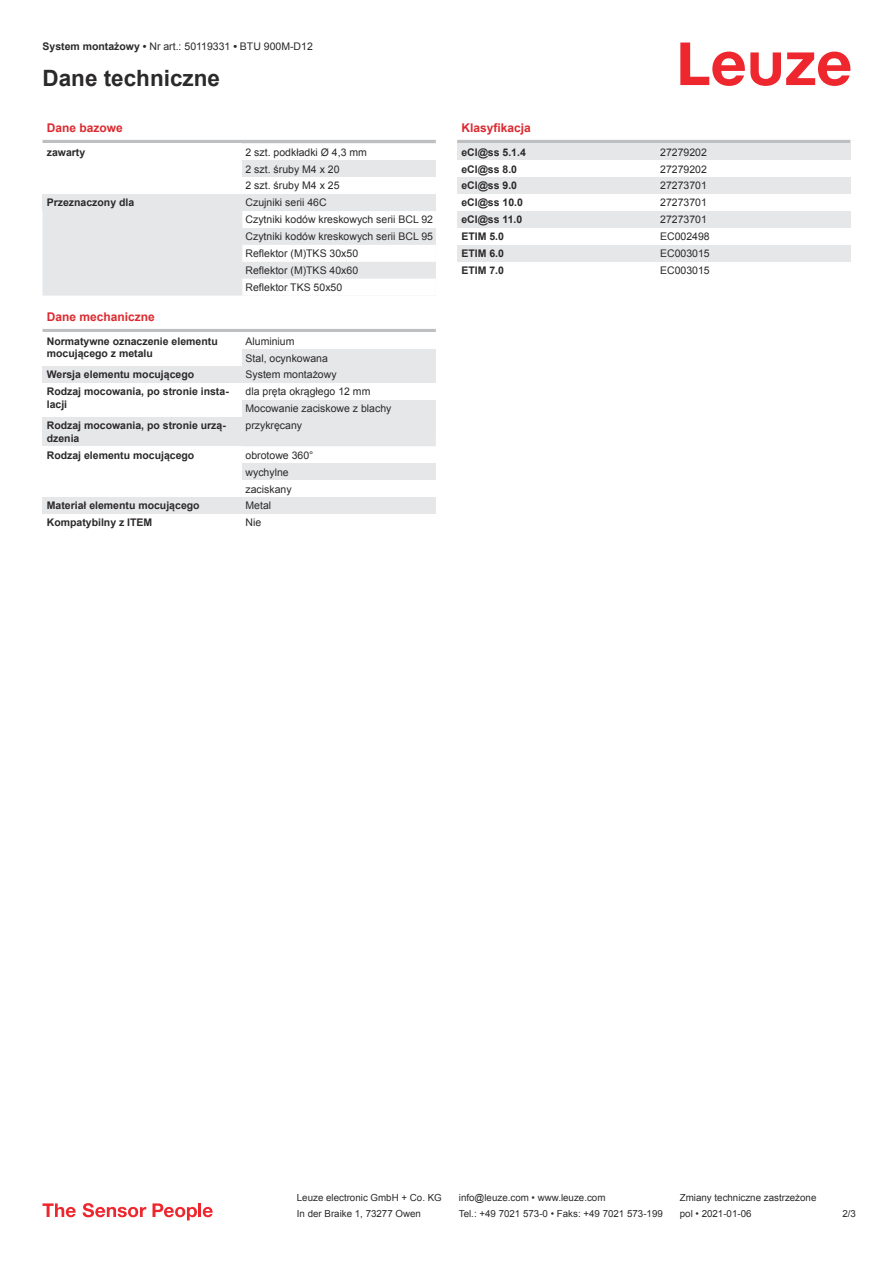
<style>
.page{position:relative;width:893px;height:1263px;background:#fff}
.page>*{position:absolute;margin:0;border:0;box-sizing:border-box;transform-origin:0 0}
.t1{font:700 22.5px "Arial";color:#2b292a}
.t2{font:700 12px "Arial";color:#db2a30}
.t3{font:10.5px/17px "Arial";color:#2b292a}
.t4{font:700 10.5px/12.6px "Arial";color:#2b292a}
.t5{font:9.75px "Arial";color:#2b292a}
.s1{font-weight:700}
</style>
<div class="page">
<svg style="left:680px;top:43px;width:170px;height:43px"></svg>
<svg style="left:43px;top:211px;width:393px;height:235px;fill:#e6e7e9"></svg>
<hr style="left:43px;top:140px;width:393px;height:3px;background:#bdbfc1">
<div style="left:43px;top:194px;width:199px;height:17px;background:#e6e7e9"></div>
<svg style="left:242px;top:143px;width:194px;height:153px"></svg>
<div style="left:43px;top:313px;width:393px;height:18px;background:#fff"></div>
<hr style="left:43px;top:329px;width:393px;height:3px;background:#bdbfc1">
<div style="left:43px;top:332px;width:199px;height:30px;background:#fff"></div>
<div style="left:242px;top:332px;width:194px;height:17px;background:#fff"></div>
<div style="left:242px;top:349px;width:194px;height:17px;background:#e6e7e9"></div>
<div style="left:43px;top:366px;width:199px;height:17px;background:#e6e7e9"></div>
<div style="left:242px;top:366px;width:194px;height:17px;background:#e6e7e9"></div>
<div style="left:43px;top:383px;width:199px;height:30px;background:#fff"></div>
<div style="left:242px;top:383px;width:194px;height:17px;background:#fff"></div>
<div style="left:242px;top:400px;width:194px;height:17px;background:#e6e7e9"></div>
<div style="left:43px;top:417px;width:199px;height:29px;background:#e6e7e9"></div>
<div style="left:242px;top:417px;width:194px;height:17px;background:#e6e7e9"></div>
<div style="left:242px;top:463px;width:194px;height:17px;background:#e6e7e9"></div>
<div style="left:43px;top:497px;width:199px;height:17px;background:#e6e7e9"></div>
<div style="left:242px;top:497px;width:194px;height:17px;background:#e6e7e9"></div>
<hr style="left:457px;top:140px;width:393px;height:3px;background:#bdbfc1">
<div style="left:457px;top:143px;width:200px;height:17px;background:#e6e7e9"></div>
<div style="left:657px;top:143px;width:193px;height:17px;background:#e6e7e9"></div>
<div style="left:457px;top:177px;width:200px;height:17px;background:#e6e7e9"></div>
<div style="left:657px;top:177px;width:193px;height:17px;background:#e6e7e9"></div>
<div style="left:457px;top:211px;width:200px;height:17px;background:#e6e7e9"></div>
<div style="left:657px;top:211px;width:193px;height:17px;background:#e6e7e9"></div>
<div style="left:457px;top:245px;width:200px;height:17px;background:#e6e7e9"></div>
<div style="left:657px;top:245px;width:193px;height:17px;background:#e6e7e9"></div>
<svg style="left:43px;top:1203px;width:33px;height:14px"></svg>
<svg style="left:83px;top:1203px;width:63px;height:14px"></svg>
<svg style="left:153px;top:1203px;width:44px;height:17px"></svg>
<hr style="left:198px;top:1203px;width:3px;height:14px;background:#ed272d">
<svg style="left:203px;top:1207px;width:10px;height:10px"></svg>
<p class="t3" style="left:43px;top:39px;width:272px"><span class="s1">System montażowy •</span> Nr art.: 50119331 <span class="s1">•</span> BTU 900M-D12</p>
<h1 class="t1" style="left:43px;top:70px;width:179px">Dane techniczne</h1>
<p class="t2" style="left:47px;top:120px;width:78px">Dane bazowe</p>
<p class="t4" style="left:47px;top:146px;width:40px">zawarty</p>
<p class="t3" style="left:246px;top:143px;width:123px">2 szt. podkładki Ø 4,3 mm<br>2 szt. śruby M4 x 20<br>2 szt. śruby M4 x 25</p>
<p class="t4" style="left:47px;top:197px;width:89px">Przeznaczony dla</p>
<p class="t3" style="left:246px;top:195px;width:189px">Czujniki serii 46C<br>Czytniki kodów kreskowych serii BCL 92<br>Czytniki kodów kreskowych serii BCL 95<br>Reflektor (M)TKS 30x50<br>Reflektor (M)TKS 40x60<br>Reflektor TKS 50x50</p>
<p class="t2" style="left:47px;top:312px;width:110px">Dane mechaniczne</p>
<p class="t4" style="left:47px;top:335px;width:172px">Normatywne oznaczenie elementu mocującego z metalu</p>
<p class="t3" style="left:246px;top:333px;width:84px">Aluminium<br>Stal, ocynkowana</p>
<p class="t4" style="left:47px;top:369px;width:149px">Wersja elementu mocującego</p>
<p class="t3" style="left:246px;top:366px;width:93px">System montażowy</p>
<p class="t4" style="left:47px;top:385px;width:184px">Rodzaj mocowania, po stronie insta&shy;lacji</p>
<p class="t3" style="left:246px;top:383px;width:147px">dla pręta okrągłego 12 mm<br>Mocowanie zaciskowe z blachy</p>
<p class="t4" style="left:47px;top:419px;width:181px">Rodzaj mocowania, po stronie urzą&shy;dzenia</p>
<p class="t3" style="left:246px;top:417px;width:58px">przykręcany</p>
<p class="t4" style="left:47px;top:449px;width:149px">Rodzaj elementu mocującego</p>
<p class="t3" style="left:246px;top:447px;width:69px">obrotowe 360° wychylne zaciskany</p>
<p class="t4" style="left:47px;top:499px;width:154px">Materiał elementu mocującego</p>
<p class="t3" style="left:246px;top:498px;width:27px">Metal</p>
<p class="t4" style="left:47px;top:516px;width:107px">Kompatybilny z ITEM</p>
<p class="t3" style="left:246px;top:515px;width:17px">Nie</p>
<p class="t2" style="left:461px;top:120px;width:71px">Klasyfikacja</p>
<p class="t4" style="left:461px;top:147px;width:66px">eCl@ss 5.1.4</p>
<p class="t3" style="left:660px;top:144px;width:48px">27279202</p>
<p class="t4" style="left:461px;top:164px;width:57px">eCl@ss 8.0</p>
<p class="t3" style="left:660px;top:161px;width:48px">27279202</p>
<p class="t4" style="left:461px;top:180px;width:57px">eCl@ss 9.0</p>
<p class="t3" style="left:660px;top:178px;width:48px">27273701</p>
<p class="t4" style="left:461px;top:197px;width:63px">eCl@ss 10.0</p>
<p class="t3" style="left:660px;top:195px;width:48px">27273701</p>
<p class="t4" style="left:461px;top:214px;width:63px">eCl@ss 11.0</p>
<p class="t3" style="left:660px;top:212px;width:48px">27273701</p>
<p class="t4" style="left:461px;top:230px;width:44px">ETIM 5.0</p>
<p class="t3" style="left:660px;top:229px;width:51px">EC002498</p>
<p class="t4" style="left:461px;top:247px;width:44px">ETIM 6.0</p>
<p class="t3" style="left:660px;top:246px;width:51px">EC003015</p>
<p class="t4" style="left:461px;top:264px;width:44px">ETIM 7.0</p>
<p class="t3" style="left:660px;top:263px;width:51px">EC003015</p>
<p class="t5" style="left:297px;top:1194px;width:146px">Leuze electronic GmbH + Co. KG</p>
<p class="t5" style="left:459px;top:1194px;width:148px">info@leuze.com • www.leuze.com</p>
<p class="t5" style="left:680px;top:1191px;width:138px">Zmiany techniczne zastrzeżone</p>
<p class="t5" style="left:297px;top:1210px;width:126px">In der Braike 1, 73277 Owen</p>
<p class="t5" style="left:459px;top:1210px;width:205px">Tel.: +49 7021 573-0 • Faks: +49 7021 573-199</p>
<p class="t5" style="left:680px;top:1210px;width:73px">pol • 2021-01-06</p>
<p class="t5" style="left:842px;top:1210px;width:15px">2 /3</p>
</div>
